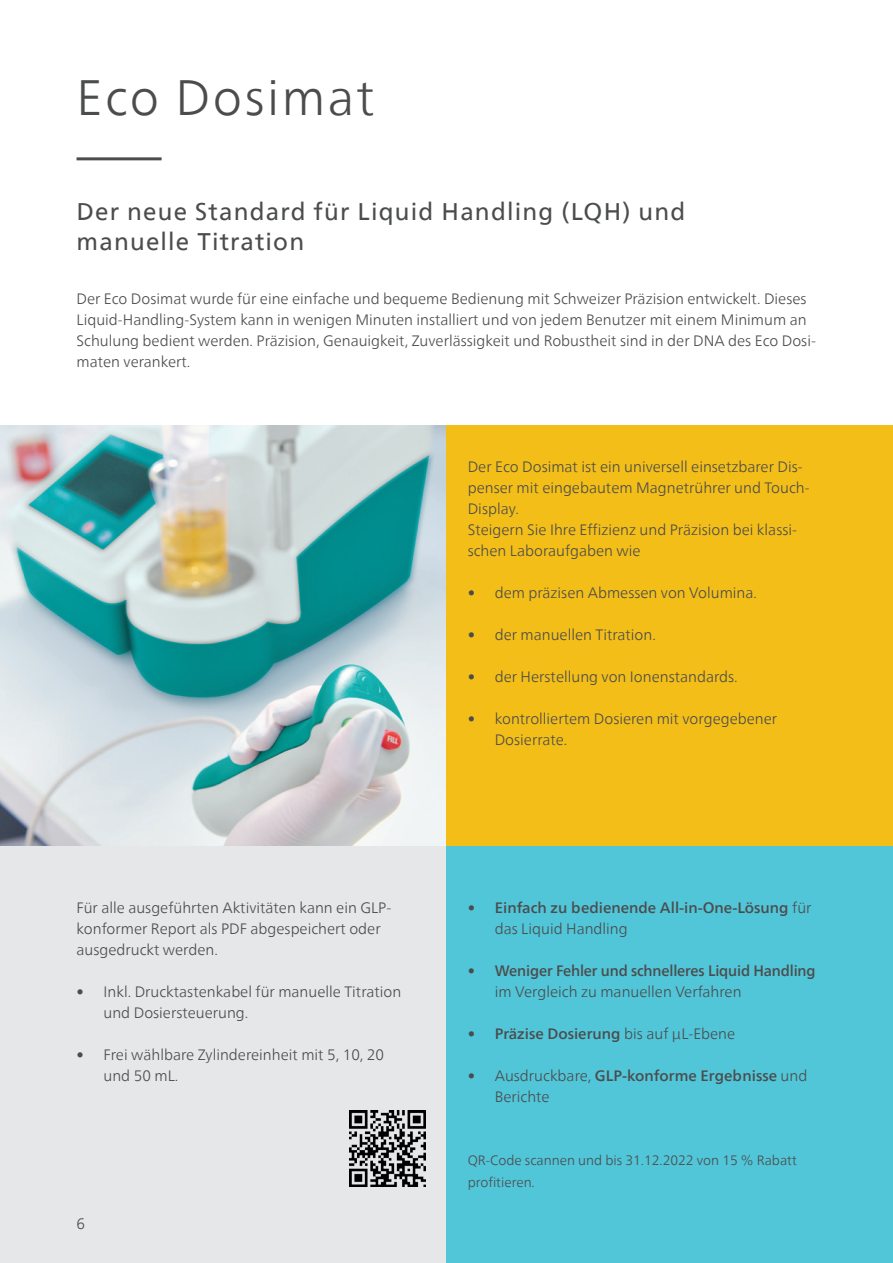
<style>
.page{position:relative;width:893px;height:1263px;background:#fff}
.page>*{position:absolute;margin:0;border:0;box-sizing:border-box;transform-origin:0 0}
.t1{font:300 49.5px "Neue Frutiger World";letter-spacing:.05em;color:#4b4c4d}
.t2{font:24px/30px "Neue Frutiger World";letter-spacing:.05em;color:#4b4c4d}
.t3{font:300 15px/21px "Neue Frutiger World";color:#4b4c4d}
.t4{font:500 15px/21px "Neue Frutiger World";letter-spacing:-.01em;color:#4b4c4d}
.t5{font:300 13.5px/21px "Neue Frutiger World";color:#4b4c4d}
.s1{font-weight:300}
.s2{font-weight:500}
</style>
<div class="page">
<img style="left:0;top:425px;width:446px;height:421px">
<div style="left:0;top:846px;width:446px;height:417px;background:#e6e7e9"></div>
<div style="left:446px;top:425px;width:447px;height:425px;background:#f3be18"></div>
<div style="left:446px;top:846px;width:447px;height:417px;background:#51c6d8"></div>
<hr style="left:77px;top:157px;width:85px;height:3px;background:#4b4c4d">
<img style="left:349px;top:1110px;width:76px;height:76px">
<h1 class="t1" style="left:77px;top:59px;width:300px">Eco Dosimat</h1>
<h2 class="t2" style="left:77px;top:197px;width:610px">Der neue Standard für Liquid Handling (LQH) und manuelle Titration</h2>
<p class="t3" style="left:77px;top:289px;width:741px">Der Eco Dosimat wurde für eine einfache und bequeme Bedienung mit Schweizer Präzision entwickelt. Dieses Liquid-Handling-System kann in wenigen Minuten installiert und von jedem Benutzer mit einem Minimum an Schulung bedient werden. Präzision, Genauigkeit, Zuverlässigkeit und Robustheit sind in der DNA des Eco Dosi&shy;maten verankert.</p>
<p class="t3" style="left:77px;top:898px;width:316px">Für alle ausgeführten Aktivitäten kann ein GLP&shy;konformer Report als PDF abgespeichert oder ausgedruckt werden.</p>
<p class="t3" style="left:104px;top:982px;width:299px;text-indent:-27px">• Inkl. Drucktastenkabel für manuelle Titration und Dosiersteuerung.</p>
<p class="t3" style="left:104px;top:1045px;width:282px;text-indent:-27px">• Frei wählbare Zylindereinheit mit 5, 10, 20 und 50 mL.</p>
<p class="t3" style="left:77px;top:1213px;width:10px">6</p>
<p class="t3" style="left:468px;top:457px;width:343px">Der Eco Dosimat ist ein universell einsetzbarer Dis&shy;penser mit eingebautem Magnetrührer und Touch-Display.<br>Steigern Sie Ihre Effizienz und Präzision bei klassi&shy;schen Laboraufgaben wie</p>
<p class="t3" style="left:468px;top:583px;width:291px">• dem präzisen Abmessen von Volumina.</p>
<p class="t3" style="left:468px;top:625px;width:190px">• der manuellen Titration.</p>
<p class="t3" style="left:468px;top:667px;width:271px">• der Herstellung von Ionenstandards.</p>
<p class="t3" style="left:495px;top:709px;width:284px;text-indent:-27px">• kontrolliertem Dosieren mit vorgegebener<br>Dosierrate.</p>
<p class="t4" style="left:495px;top:898px;width:318px;text-indent:-27px">• Einfach zu bedienende All-in-One-Lösung <span class="s1">für das Liquid Handling</span></p>
<p class="t4" style="left:468px;top:961px;width:349px">• Weniger Fehler und schnelleres Liquid Handling</p>
<p class="t3" style="left:495px;top:982px;width:248px">im Vergleich zu manuellen Verfahren</p>
<p class="t4" style="left:468px;top:1024px;width:269px">• Präzise Dosierung <span class="s1">bis auf µL-Ebene</span></p>
<p class="t3" style="left:495px;top:1066px;width:314px;text-indent:-27px">• Ausdruckbare, <span class="s2">GLP-konforme Ergebnisse</span> und<br>Berichte</p>
<p class="t5" style="left:468px;top:1150px;width:331px">QR-Code scannen und bis 31.12.2022 von 15 % Rabatt profitieren.</p>
</div>
